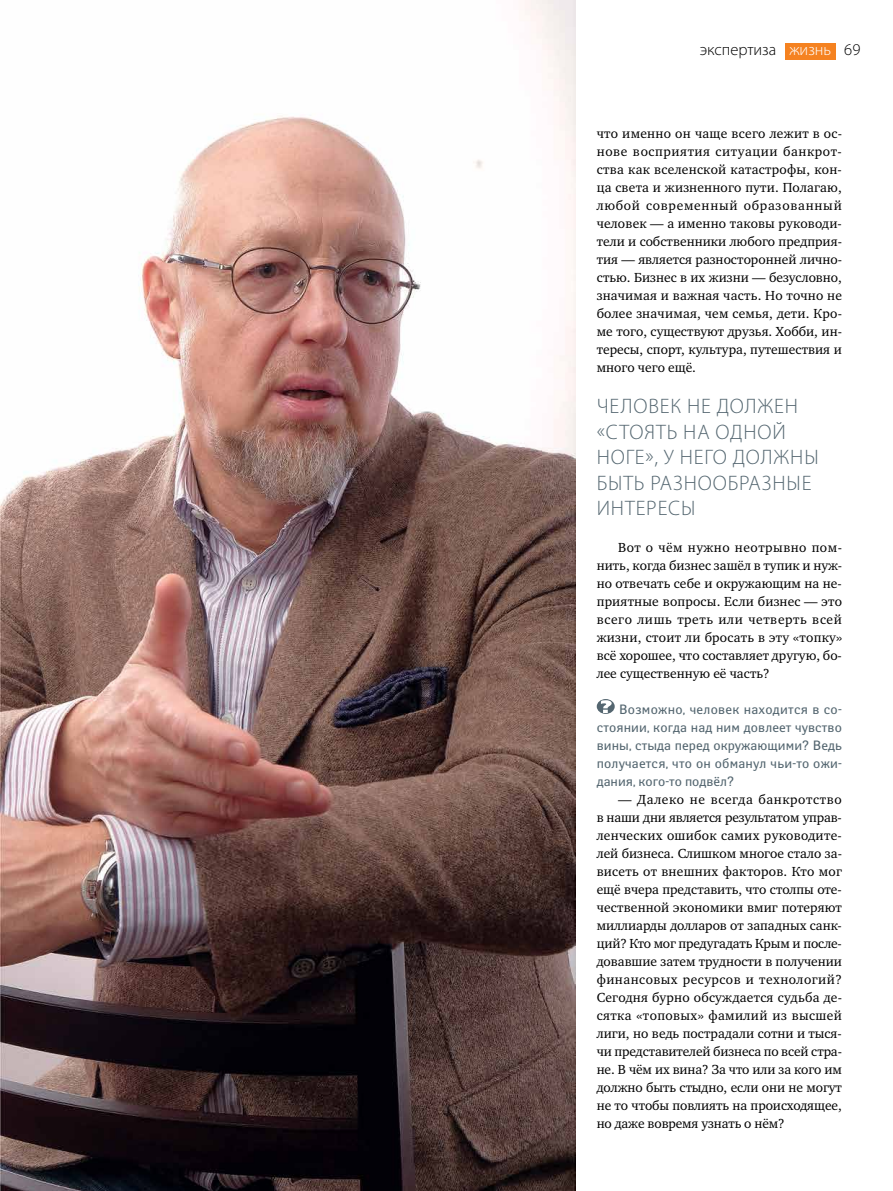
<style>
.page{position:relative;width:893px;height:1191px;background:#fff}
.page>*{position:absolute;margin:0;border:0;box-sizing:border-box;transform-origin:0 0}
.t1{font:300 21px/25.5px "Myriad Pro";letter-spacing:.04em;color:#546670}
.t2{font:300 16.5px "Myriad Pro";color:#000}
.t3{font:13.5px/18px "Charter ITC";color:#000;text-align:justify}
.t4{font:13.5px/18px "Yanus";letter-spacing:.015em;color:#546670;text-align:justify}
.s1{color:#fff}
</style>
<div class="page">
<img style="left:0;top:0;width:575px;height:1191px">
<div style="left:785px;top:43px;width:50px;height:16px;background:#f58220"></div>
<svg style="left:597px;top:699px;width:18px;height:15px"></svg>
<p class="t2" style="left:700px;top:40px;width:162px">экспертиза <span class="s1">жизнь</span> 69</p>
<p class="t3" style="left:597px;top:124px;width:247px">что именно он чаще всего лежит в ос&shy;нове восприятия ситуации банкрот&shy;ства как вселенской катастрофы, кон&shy;ца света и жизненного пути. Полагаю, любой современный образованный человек — а именно таковы руководи&shy;тели и собственники любого предприя&shy;тия — является разносторонней лично&shy;стью. Бизнес в их жизни — безусловно, значимая и важная часть. Но точно не более значимая, чем семья, дети. Кро&shy;ме того, существуют друзья. Хобби, ин&shy;тересы, спорт, культура, путешествия и много чего ещё.</p>
<h1 class="t1" style="left:597px;top:393px;width:223px">ЧЕЛОВЕК НЕ ДОЛЖЕН «СТОЯТЬ НА ОДНОЙ<br>НОГЕ», У НЕГО ДОЛЖНЫ<br>БЫТЬ РАЗНООБРАЗНЫЕ<br>ИНТЕРЕСЫ</h1>
<p class="t3" style="left:597px;top:538px;width:247px;text-indent:21px">Вот о чём нужно неотрывно пом&shy;нить, когда бизнес зашёл в тупик и нуж&shy;но отвечать себе и окружающим на не&shy;приятные вопросы. Если бизнес — это всего лишь треть или четверть всей жизни, стоит ли бросать в эту «топку» всё хорошее, что составляет другую, бо&shy;лее существенную её часть?</p>
<p class="t4" style="left:597px;top:700px;width:247px;text-indent:22px">Возможно, человек находится в со&shy;стоянии, когда над ним довлеет чувство вины, стыда перед окружающими? Ведь получается, что он обманул чьи-то ожи&shy;дания, кого-то подвёл?</p>
<p class="t3" style="left:597px;top:790px;width:247px;text-indent:21px">— Далеко не всегда банкротство в наши дни является результатом управ&shy;ленческих ошибок самих руководите&shy;лей бизнеса. Слишком многое стало за&shy;висеть от внешних факторов. Кто мог ещё вчера представить, что столпы оте&shy;чественной экономики вмиг потеряют миллиарды долларов от западных санк&shy;ций? Кто мог предугадать Крым и после&shy;довавшие затем трудности в получении финансовых ресурсов и технологий?<br>Сегодня бурно обсуждается судьба де&shy;сятка «топовых» фамилий из высшей лиги, но ведь пострадали сотни и тыся&shy;чи представителей бизнеса по всей стра&shy;не. В чём их вина? За что или за кого им должно быть стыдно, если они не могут не то чтобы повлиять на происходящее, но даже вовремя узнать о нём?</p>
</div>
